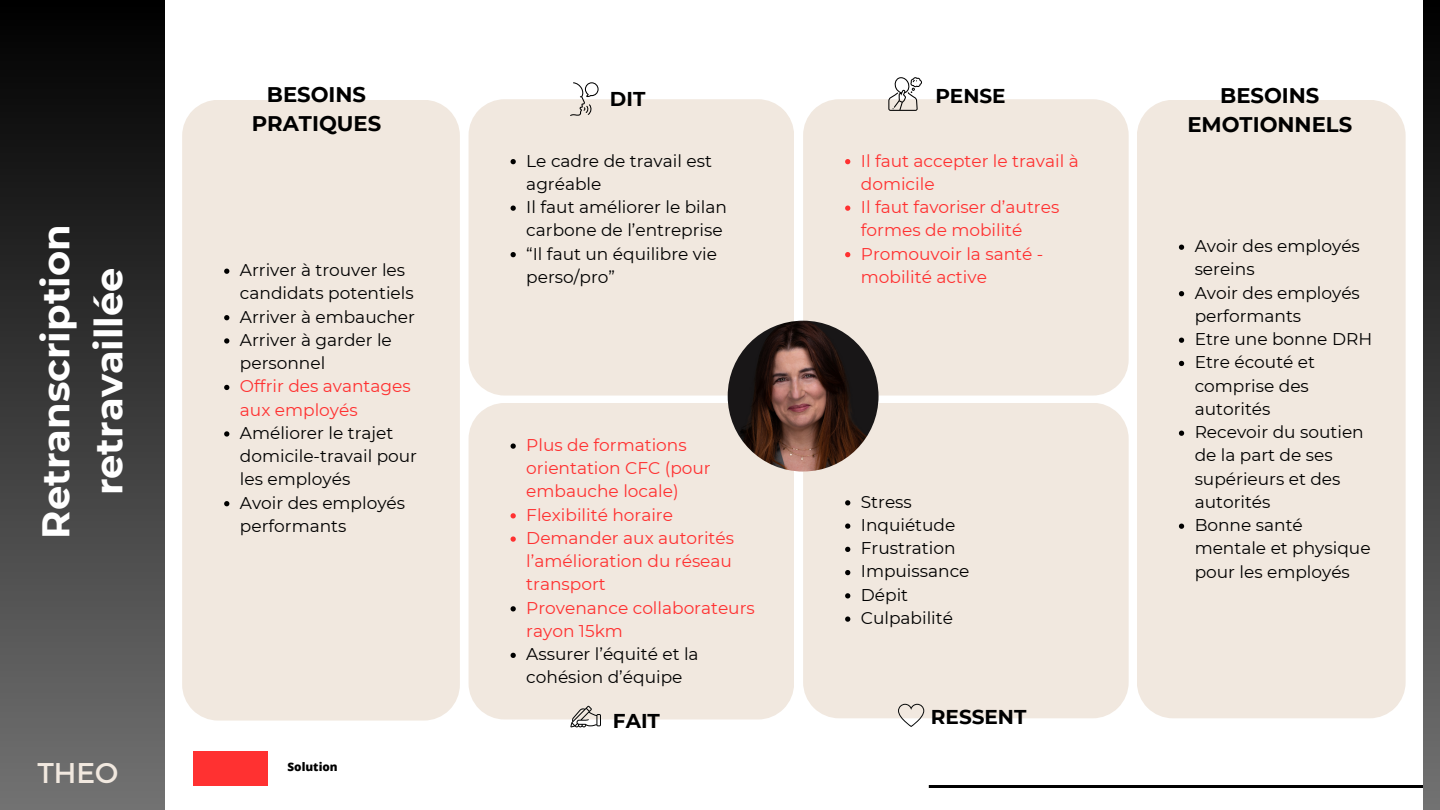
<style>
.page{position:relative;width:1440px;height:810px;background:#fff}
.page>*{position:absolute;margin:0;border:0;box-sizing:border-box;transform-origin:0 0}
.t1{font:700 38.5px/53.2px "Montserrat";color:#fff;text-align:center}
.t2{font:28.5px "Montserrat";color:#f1e8df}
.t3{font:700 21.2px/29.2px "Montserrat";color:#000;text-align:center}
.t4{font:700 20px "Montserrat";color:#000}
.t5{font:17px/23.2px "Montserrat";color:#000}
.t6{font:17px/23.2px "Montserrat";color:#ff3131}
.t7{font:800 11.7px "Open Sans";color:#000}
</style>
<div class="page">
<div style="left:0;top:0;width:164px;height:810px;background:linear-gradient(to bottom,#000,#727272)"></div>
<hr style="left:929px;top:785px;width:511px;height:3px;background:#000">
<div style="left:469px;top:99px;width:325px;height:297px;background:#f1e8df"></div>
<svg style="left:511px;top:159px;width:5px;height:5px"></svg>
<svg style="left:511px;top:206px;width:5px;height:5px"></svg>
<svg style="left:511px;top:252px;width:5px;height:5px"></svg>
<div style="left:803px;top:99px;width:326px;height:297px;background:#f1e8df"></div>
<svg style="left:845px;top:159px;width:5px;height:5px"></svg>
<svg style="left:845px;top:206px;width:5px;height:5px"></svg>
<svg style="left:845px;top:252px;width:5px;height:5px"></svg>
<div style="left:469px;top:403px;width:325px;height:316px;background:#f1e8df"></div>
<svg style="left:511px;top:443px;width:5px;height:6px"></svg>
<svg style="left:511px;top:513px;width:5px;height:5px"></svg>
<svg style="left:511px;top:536px;width:5px;height:6px"></svg>
<svg style="left:511px;top:606px;width:5px;height:5px"></svg>
<svg style="left:511px;top:653px;width:5px;height:5px"></svg>
<div style="left:803px;top:403px;width:326px;height:315px;background:#f1e8df"></div>
<svg style="left:845px;top:500px;width:5px;height:5px"></svg>
<svg style="left:845px;top:523px;width:5px;height:6px"></svg>
<svg style="left:845px;top:547px;width:5px;height:5px"></svg>
<svg style="left:845px;top:570px;width:5px;height:5px"></svg>
<svg style="left:845px;top:593px;width:5px;height:5px"></svg>
<svg style="left:845px;top:616px;width:5px;height:6px"></svg>
<div style="left:182px;top:100px;width:278px;height:621px;background:#f1e8df"></div>
<svg style="left:224px;top:269px;width:5px;height:5px"></svg>
<svg style="left:224px;top:315px;width:5px;height:5px"></svg>
<svg style="left:224px;top:338px;width:5px;height:6px"></svg>
<svg style="left:224px;top:385px;width:5px;height:5px"></svg>
<svg style="left:224px;top:431px;width:5px;height:6px"></svg>
<svg style="left:224px;top:501px;width:5px;height:5px"></svg>
<div style="left:1137px;top:100px;width:269px;height:618px;background:#f1e8df"></div>
<svg style="left:1179px;top:245px;width:5px;height:5px"></svg>
<svg style="left:1179px;top:291px;width:5px;height:5px"></svg>
<svg style="left:1179px;top:338px;width:5px;height:5px"></svg>
<svg style="left:1179px;top:361px;width:5px;height:5px"></svg>
<svg style="left:1179px;top:431px;width:5px;height:5px"></svg>
<svg style="left:1179px;top:524px;width:5px;height:5px"></svg>
<img style="left:728px;top:321px;width:151px;height:151px;border-radius:50%">
<svg style="left:570px;top:82px;width:29px;height:34px"></svg>
<svg style="left:888px;top:77px;width:34px;height:34px"></svg>
<div style="left:1423px;top:0;width:17px;height:810px;background:linear-gradient(to bottom,#000,#727272)"></div>
<svg style="left:570px;top:706px;width:31px;height:21px"></svg>
<svg style="left:898px;top:704px;width:26px;height:23px"></svg>
<div style="left:193px;top:752px;width:75px;height:34px;background:#ff3131"></div>
<p class="t1" style="left:29px;top:539px;width:316px;rotate:-90deg">Retranscription retravaillée</p>
<p class="t3" style="left:252px;top:80px;width:131px">BESOINS<br>PRATIQUES</p>
<p class="t3" style="left:1187px;top:80px;width:166px">BESOINS<br>EMOTIONNELS</p>
<p class="t4" style="left:610px;top:87px;width:37px">DIT</p>
<p class="t4" style="left:935px;top:83px;width:72px">PENSE</p>
<p class="t5" style="left:240px;top:258px;width:175px">Arriver à trouver les candidats potentiels</p>
<p class="t5" style="left:240px;top:305px;width:177px">Arriver à embaucher</p>
<p class="t5" style="left:240px;top:328px;width:153px">Arriver à garder le personnel</p>
<p class="t6" style="left:240px;top:375px;width:172px">Offrir des avantages aux employés</p>
<p class="t5" style="left:240px;top:421px;width:179px">Améliorer le trajet domicile-travail pour les employés</p>
<p class="t5" style="left:240px;top:491px;width:167px">Avoir des employés performants</p>
<p class="t5" style="left:526px;top:149px;width:187px">Le cadre de travail est agréable</p>
<p class="t5" style="left:526px;top:195px;width:202px">Il faut améliorer le bilan carbone de l’entreprise</p>
<p class="t5" style="left:526px;top:242px;width:192px">“Il faut un équilibre vie perso/pro”</p>
<p class="t6" style="left:526px;top:433px;width:186px">Plus de formations orientation CFC (pour embauche locale)</p>
<p class="t6" style="left:526px;top:503px;width:148px">Flexibilité horaire</p>
<p class="t6" style="left:526px;top:526px;width:209px;text-align:justify">Demander aux autorités l’amélioration du réseau transport</p>
<p class="t6" style="left:526px;top:596px;width:230px">Provenance collaborateurs rayon 15km</p>
<p class="t5" style="left:526px;top:643px;width:174px">Assurer l’équité et la cohésion d’équipe</p>
<p class="t6" style="left:861px;top:149px;width:219px">Il faut accepter le travail à domicile</p>
<p class="t6" style="left:861px;top:195px;width:200px">Il faut favoriser d’autres formes de mobilité</p>
<p class="t6" style="left:861px;top:242px;width:184px">Promouvoir la santé - mobilité active</p>
<p class="t5" style="left:861px;top:490px;width:53px">Stress</p>
<p class="t5" style="left:861px;top:513px;width:96px">Inquiétude</p>
<p class="t5" style="left:861px;top:537px;width:96px">Frustration</p>
<p class="t5" style="left:861px;top:560px;width:110px">Impuissance</p>
<p class="t5" style="left:861px;top:583px;width:49px">Dépit</p>
<p class="t5" style="left:861px;top:606px;width:94px">Culpabilité</p>
<p class="t4" style="left:613px;top:709px;width:49px">FAIT</p>
<p class="t4" style="left:931px;top:705px;width:97px">RESSENT</p>
<p class="t5" style="left:1195px;top:234px;width:167px">Avoir des employés sereins</p>
<p class="t5" style="left:1195px;top:281px;width:167px">Avoir des employés performants</p>
<p class="t5" style="left:1195px;top:327px;width:179px">Etre une bonne DRH</p>
<p class="t5" style="left:1195px;top:351px;width:122px">Etre écouté et comprise des autorités</p>
<p class="t5" style="left:1195px;top:420px;width:171px">Recevoir du soutien de la part de ses supérieurs et des autorités</p>
<p class="t5" style="left:1195px;top:513px;width:177px">Bonne santé mentale et physique pour les employés</p>
<p class="t2" style="left:37px;top:754px;width:82px">THEO</p>
<p class="t7" style="left:288px;top:759px;width:52px">Solution</p>
</div>
